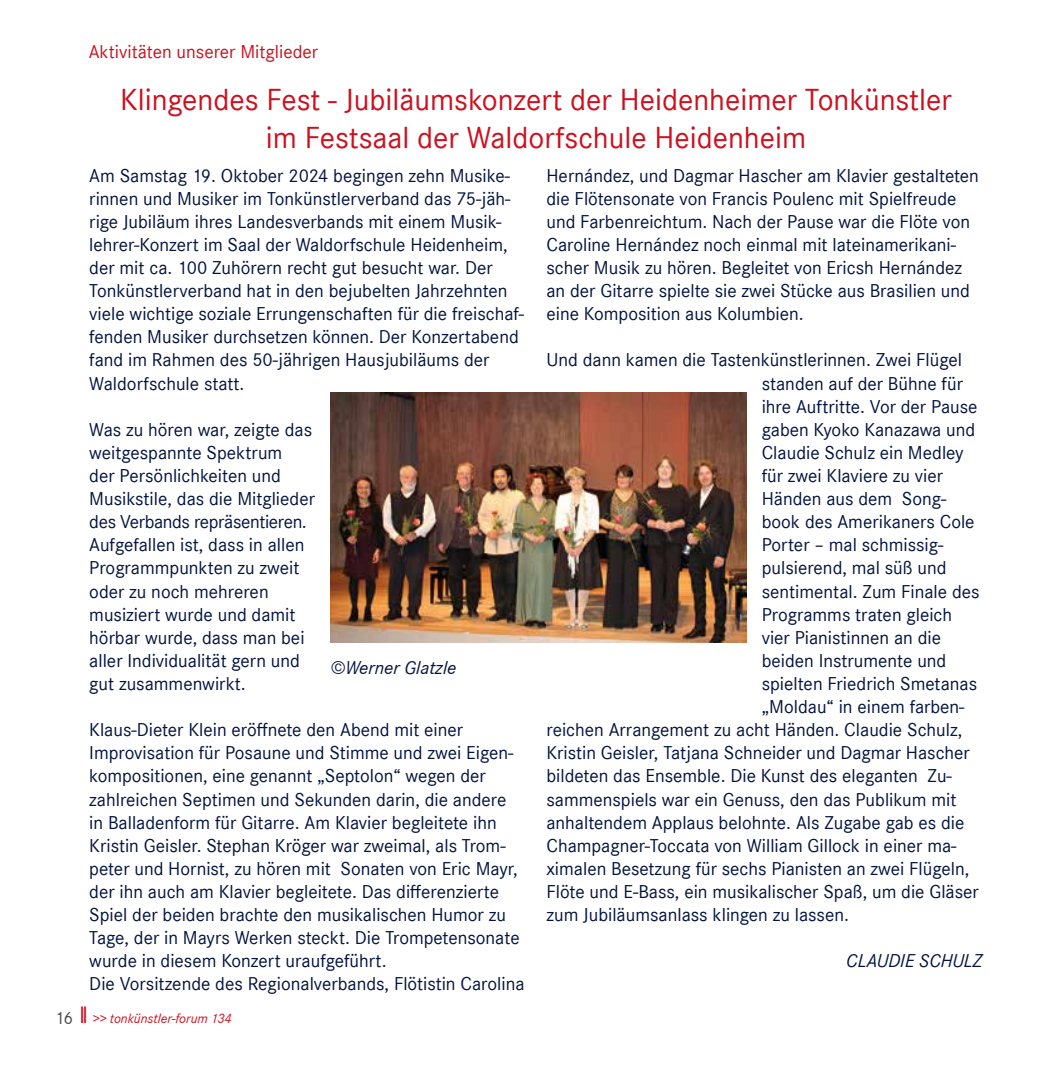
<style>
.page{position:relative;width:1057px;height:1072px;background:#fff}
.page>*{position:absolute;margin:0;border:0;box-sizing:border-box;transform-origin:0 0}
.t1{font:31.5px/37.8px "Corporate S";color:#cd101e;text-align:center}
.t2{font:19.25px/23.1px "Corporate S";color:#03133e}
.t3{font:19.25px "Corporate S";color:#cd101e}
.t4{font:italic 19.25px "Corporate S";color:#03133e}
.t5{font:18.38px "Corporate S";color:#4b4b4d}
.t6{font:italic 14px "Corporate S";color:#cd101e}
.s1{font-style:normal;font-size:24.5px}
</style>
<div class="page">
<img style="left:330px;top:392px;width:417px;height:250px">
<p class="t3" style="left:89px;top:41px;width:231px">Aktivitäten unserer Mitglieder</p>
<h1 class="t1" style="left:120px;top:81px;width:833px">Klingendes Fest - Jubiläumskonzert der Heidenheimer Tonkünstler im Festsaal der Waldorfschule Heidenheim</h1>
<p class="t2" style="left:89px;top:164px;width:436px">Am Samstag 19. Oktober 2024 begingen zehn Musike&shy;rinnen und Musiker im Tonkünstlerverband das 75-jäh&shy;rige Jubiläum ihres Landesverbands mit einem Musik&shy;lehrer-Konzert im Saal der Waldorfschule Heidenheim, der mit ca. 100 Zuhörern recht gut besucht war. Der Tonkünstlerverband hat in den bejubelten Jahrzehnten viele wichtige soziale Errungenschaften für die freischaf&shy;fenden Musiker durchsetzen können. Der Konzertabend fand im Rahmen des 50-jährigen Hausjubiläums der Waldorfschule statt.</p>
<p class="t2" style="left:89px;top:418px;width:227px">Was zu hören war, zeigte das weitgespannte Spektrum<br>der Persönlichkeiten und<br>Musikstile, das die Mitglieder des Verbands repräsentieren.<br>Aufgefallen ist, dass in allen<br>Programmpunkten zu zweit oder zu noch mehreren musiziert wurde und damit hörbar wurde, dass man bei aller Individualität gern und gut zusammenwirkt.</p>
<p class="t2" style="left:89px;top:718px;width:437px">Klaus-Dieter Klein eröffnete den Abend mit einer Improvisation für Posaune und Stimme und zwei Eigen&shy;kompositionen, eine genannt „Septolon“ wegen der zahlreichen Septimen und Sekunden darin, die andere in Balladenform für Gitarre. Am Klavier begleitete ihn Kristin Geisler. Stephan Kröger war zweimal, als Trom&shy;peter und Hornist, zu hören mit Sonaten von Eric Mayr, der ihn auch am Klavier begleitete. Das differenzierte Spiel der beiden brachte den musikalischen Humor zu Tage, der in Mayrs Werken steckt. Die Trompetensonate wurde in diesem Konzert uraufgeführt.<br>Die Vorsitzende des Regionalverbands, Flötistin Carolina</p>
<p class="t4" style="left:330px;top:657px;width:128px">©Werner Glatzle</p>
<p class="t5" style="left:55px;top:1007px;width:20px">16</p>
<p class="t6" style="left:79px;top:1010px;width:154px"><span class="s1">ll</span> &gt;&gt; tonkünstler-forum 134</p>
<p class="t2" style="left:546px;top:164px;width:434px">Hernández, und Dagmar Hascher am Klavier gestalteten die Flötensonate von Francis Poulenc mit Spielfreude und Farbenreichtum. Nach der Pause war die Flöte von Caroline Hernández noch einmal mit lateinamerikani&shy;scher Musik zu hören. Begleitet von Ericsh Hernández an der Gitarre spielte sie zwei Stücke aus Brasilien und eine Komposition aus Kolumbien.</p>
<p class="t2" style="left:546px;top:348px;width:417px">Und dann kamen die Tastenkünstlerinnen. Zwei Flügel</p>
<p class="t2" style="left:761px;top:372px;width:203px">standen auf der Bühne für</p>
<p class="t2" style="left:761px;top:395px;width:217px">ihre Auftritte. Vor der Pause</p>
<p class="t2" style="left:761px;top:418px;width:215px">gaben Kyoko Kanazawa und</p>
<p class="t2" style="left:761px;top:441px;width:203px">Claudie Schulz ein Medley</p>
<p class="t2" style="left:761px;top:464px;width:183px">für zwei Klaviere zu vier</p>
<p class="t2" style="left:761px;top:487px;width:186px">Händen aus dem Song-</p>
<p class="t2" style="left:761px;top:510px;width:214px">book des Amerikaners Cole</p>
<p class="t2" style="left:761px;top:533px;width:183px">Porter – mal schmissig-</p>
<p class="t2" style="left:761px;top:556px;width:186px">pulsierend, mal süß und</p>
<p class="t2" style="left:761px;top:579px;width:219px">sentimental. Zum Finale des</p>
<p class="t2" style="left:761px;top:603px;width:192px">Programms traten gleich</p>
<p class="t2" style="left:761px;top:626px;width:181px">vier Pianistinnen an die</p>
<p class="t2" style="left:761px;top:649px;width:186px">beiden Instrumente und</p>
<p class="t2" style="left:761px;top:672px;width:217px">spielten Friedrich Smetanas</p>
<p class="t2" style="left:761px;top:695px;width:204px">„Moldau“ in einem farben-</p>
<p class="t2" style="left:546px;top:718px;width:417px">reichen Arrangement zu acht Händen. Claudie Schulz,</p>
<p class="t2" style="left:546px;top:741px;width:425px">Kristin Geisler, Tatjana Schneider und Dagmar Hascher</p>
<p class="t2" style="left:546px;top:764px;width:407px">bildeten das Ensemble. Die Kunst des eleganten Zu-</p>
<p class="t2" style="left:546px;top:787px;width:411px">sammenspiels war ein Genuss, den das Publikum mit</p>
<p class="t2" style="left:546px;top:810px;width:419px">anhaltendem Applaus belohnte. Als Zugabe gab es die</p>
<p class="t2" style="left:546px;top:834px;width:412px">Champagner-Toccata von William Gillock in einer ma-</p>
<p class="t2" style="left:546px;top:857px;width:424px">ximalen Besetzung für sechs Pianisten an zwei Flügeln,</p>
<p class="t2" style="left:546px;top:880px;width:434px">Flöte und E-Bass, ein musikalischer Spaß, um die Gläser</p>
<p class="t2" style="left:546px;top:903px;width:304px">zum Jubiläumsanlass klingen zu lassen.</p>
<p class="t4" style="left:846px;top:950px;width:138px">CLAUDIE SCHULZ</p>
</div>
